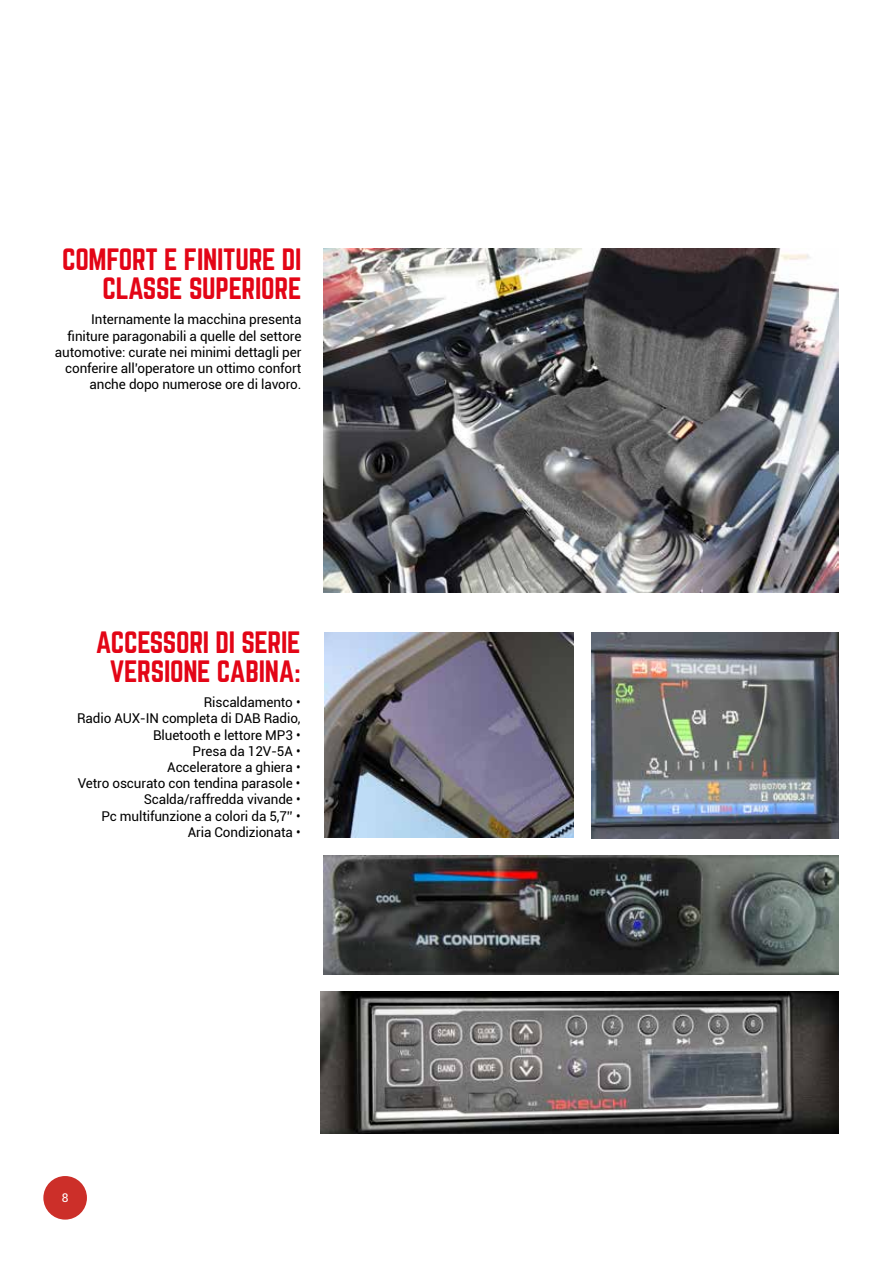
<style>
.page{position:relative;width:893px;height:1263px;background:#fff}
.page>*{position:absolute;margin:0;border:0;box-sizing:border-box;transform-origin:0 0}
.t1{font:27px/28.5px "Norwester";letter-spacing:-.01em;color:#e30516;text-align:right}
.t2{font:13.5px/16.2px "Roboto";letter-spacing:-.01em;color:#000;text-align:right}
.t3{font:12px "Roboto";color:#fff}
</style>
<div class="page">
<img style="left:323px;top:855px;width:516px;height:120px">
<img style="left:323px;top:249px;width:516px;height:344px">
<img style="left:324px;top:632px;width:250px;height:206px">
<img style="left:591px;top:633px;width:248px;height:205px">
<img style="left:321px;top:992px;width:518px;height:141px">
<div style="left:43px;top:1176px;width:44px;height:43px;background:#cc2f29;border-radius:50%"></div>
<h1 class="t1" style="left:62px;top:246px;width:241px">COMFORT E FINITURE DI<br>CLASSE SUPERIORE</h1>
<p class="t2" style="left:55px;top:311px;width:248px">Internamente la macchina presenta finiture paragonabili a quelle del settore automotive: curate nei minimi dettagli per conferire all’operatore un ottimo confort anche dopo numerose ore di lavoro.</p>
<h1 class="t1" style="left:96px;top:629px;width:206px;text-align:center">ACCESSORI DI SERIE<br>VERSIONE CABINA:</h1>
<p class="t2" style="left:77px;top:694px;width:225px">Riscaldamento •<br>Radio AUX-IN completa di DAB Radio,<br>Bluetooth e lettore MP3 •<br>Presa da 12V-5A •<br>Acceleratore a ghiera •<br>Vetro oscurato con tendina parasole •<br>Scalda/raffredda vivande •<br>Pc multifunzione a colori da 5,7’’ •<br>Aria Condizionata •</p>
<p class="t3" style="left:62px;top:1190px;width:8px">8</p>
</div>
